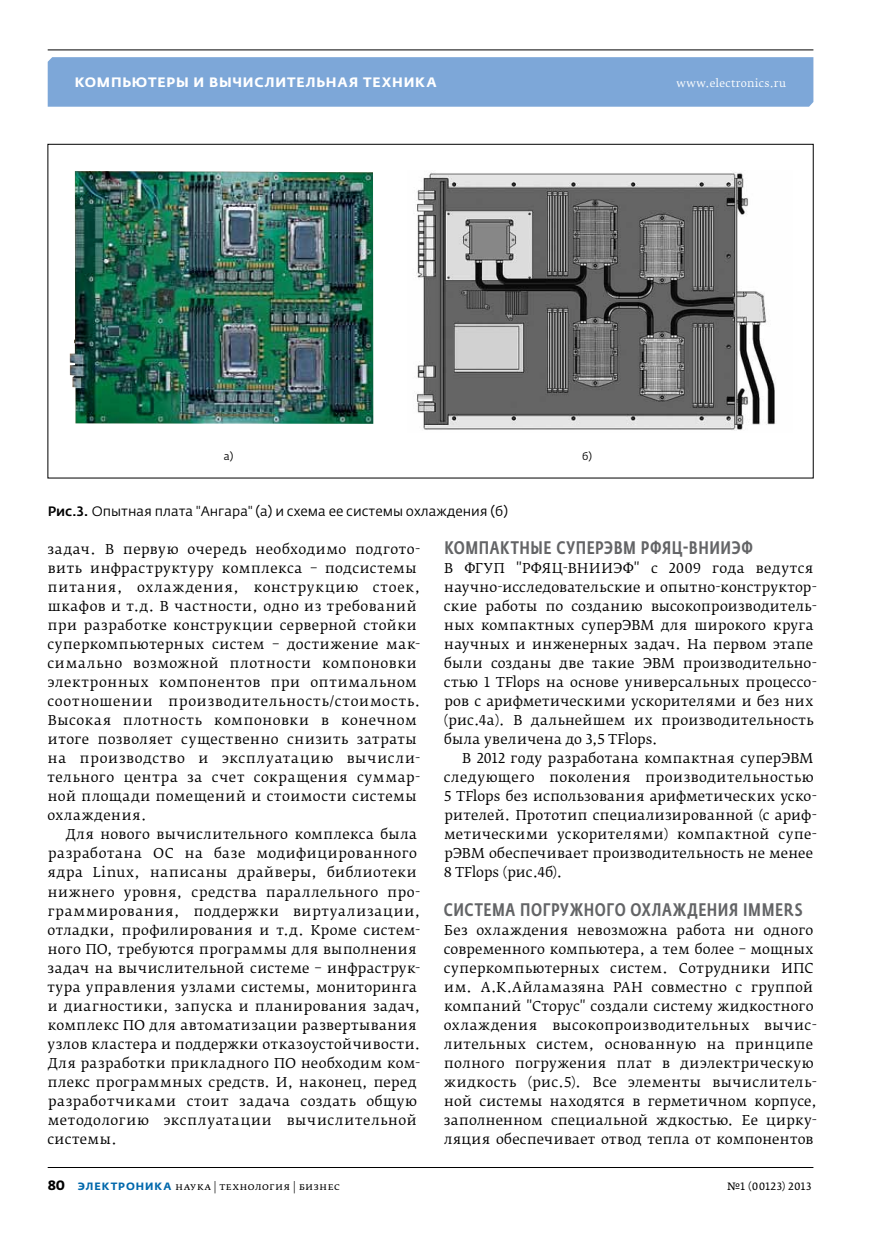
<style>
.page{position:relative;width:881px;height:1234px;background:#fff}
.page>*{position:absolute;margin:0;border:0;box-sizing:border-box;transform-origin:0 0}
.t1{font:500 18px "Fedra Sans Cond Pro";letter-spacing:.04em;color:#636466}
.t2{font:13.5px/19px "Fedra Serif B Pro";letter-spacing:.03em;color:#000}
.t3{font:13.5px "Fedra Sans Pro";color:#000}
.t4{font:700 13.5px "Fedra Sans Alt Pro";letter-spacing:.055em;color:#fff}
.t5{font:10.5px "Fedra Serif B Pro";letter-spacing:.035em;color:#000}
.t6{font:10.5px "Fedra Serif B Pro";letter-spacing:.03em;color:#fff}
.t7{font:10.5px "Fedra Serif A Pro";letter-spacing:.03em;color:#000}
.t8{font:10.5px "Fedra Sans Pro";color:#000}
.s1{font-weight:500}
.s2{font-family:"Fedra Sans Pro";font-weight:700;font-size:13.5px}
.s3{font-family:"Fedra Sans Alt Pro";font-weight:700;color:#0068ac}
</style>
<div class="page">
<div style="left:48px;top:57px;width:765px;height:50px;background:#7da7d8"></div>
<hr style="left:48px;top:49px;width:765px;height:1px;background:#000">
<hr style="left:48px;top:1166px;width:765px;height:1px;background:#000">
<img style="left:70px;top:171px;width:303px;height:253px">
<img style="left:414px;top:172px;width:361px;height:259px">
<p class="t4" style="left:75px;top:74px;width:363px">Компьютеры и вычислительная техника</p>
<p class="t6" style="left:676px;top:77px;width:111px">www.electronics.ru</p>
<p class="t8" style="left:224px;top:449px;width:11px">a)</p>
<p class="t8" style="left:582px;top:449px;width:11px">б)</p>
<p class="t3" style="left:48px;top:502px;width:461px"><span class="s1">Рис.3.</span> Опытная плата "Ангара" (а) и схема ее системы охлаждения (б)</p>
<p class="t2" style="left:47px;top:539px;width:374px">задач. В первую очередь необходимо подгото&shy;вить инфраструктуру комплекса – подсистемы питания, охлаждения, конструкцию стоек, шкафов и т.д. В частности, одно из требований при разработке конструкции серверной стойки суперкомпьютерных систем – достижение мак&shy;симально возможной плотности компоновки электронных компонентов при оптимальном соотношении производительность/стоимость.<br>Высокая плотность компоновки в конечном итоге позволяет существенно снизить затраты на производство и эксплуатацию вычисли&shy;тельного центра за счет сокращения суммар&shy;ной площади помещений и стоимости системы охлаждения.</p>
<p class="t2" style="left:47px;top:825px;width:374px;text-indent:18px">Для нового вычислительного комплекса была разработана ОС на базе модифицированного ядра Linux, написаны драйверы, библиотеки нижнего уровня, средства параллельного про&shy;граммирования, поддержки виртуализации, отладки, профилирования и т.д. Кроме систем&shy;ного ПО, требуются программы для выполнения задач на вычислительной системе – инфраструк&shy;тура управления узлами системы, мониторинга и диагностики, запуска и планирования задач, комплекс ПО для автоматизации развертывания узлов кластера и поддержки отказоустойчивости.<br>Для разработки прикладного ПО необходим ком&shy;плекс программных средств. И, наконец, перед разработчиками стоит задача создать общую методологию эксплуатации вычислительной системы.</p>
<h1 class="t1" style="left:444px;top:536px;width:208px">КОМПАКТНЫЕ СУПЕРЭВМ РФЯЦ</h1>
<h1 class="t1" style="left:682px;top:536px;width:17px">-ВНИИ</h1>
<h1 class="t1" style="left:731px;top:536px;width:21px">ЭФ</h1>
<p class="t2" style="left:443px;top:558px;width:374px">В ФГУП "РФЯЦ-ВНИИЭФ" с 2009 года ведутся научно-исследовательские и опытно-конструктор&shy;ские работы по созданию высокопроизводитель&shy;ных компактных суперЭВМ для широкого круга научных и инженерных задач. На первом этапе были созданы две такие ЭВМ производительно&shy;стью 1 TFlops на основе универсальных процессо&shy;ров с арифметическими ускорителями и без них (рис.4а). В дальнейшем их производительность была увеличена до 3,5 TFlops.</p>
<p class="t2" style="left:443px;top:748px;width:374px;text-indent:18px">В 2012 году разработана компактная суперЭВМ следующего поколения производительностью 5 TFlops без использования арифметических уско&shy;рителей. Прототип специализированной (с ариф&shy;метическими ускорителями) компактной супе&shy;рЭВМ обеспечивает производительность не менее 8 TFlops (рис.4б).</p>
<h1 class="t1" style="left:443px;top:898px;width:360px">СИСТЕМА ПОГРУЖНОГО ОХЛАЖДЕНИЯ IMM ERS</h1>
<p class="t2" style="left:443px;top:920px;width:374px">Без охлаждения невозможна работа ни одного современного компьютера, а тем более – мощных суперкомпьютерных систем. Сотрудники ИПС им. А.К.Айламазяна РАН совместно с группой компаний "Сторус" создали систему жидкостного охлаждения высокопроизводительных вычис&shy;лительных систем, основанную на принципе полного погружения плат в диэлектрическую жидкость (рис.5). Все элементы вычислитель&shy;ной системы находятся в герметичном корпусе, заполненном специальной ждкостью. Ее цирку&shy;ляция обеспечивает отвод тепла от компонентов</p>
<p class="t5" style="left:48px;top:1179px;width:294px"><span class="s2">80</span> <span class="s3">ЭЛЕКТРОНИКА</span> наука | технология | бизнес</p>
<p class="t7" style="left:727px;top:1179px;width:86px">№1 (00123) 2013</p>
</div>
